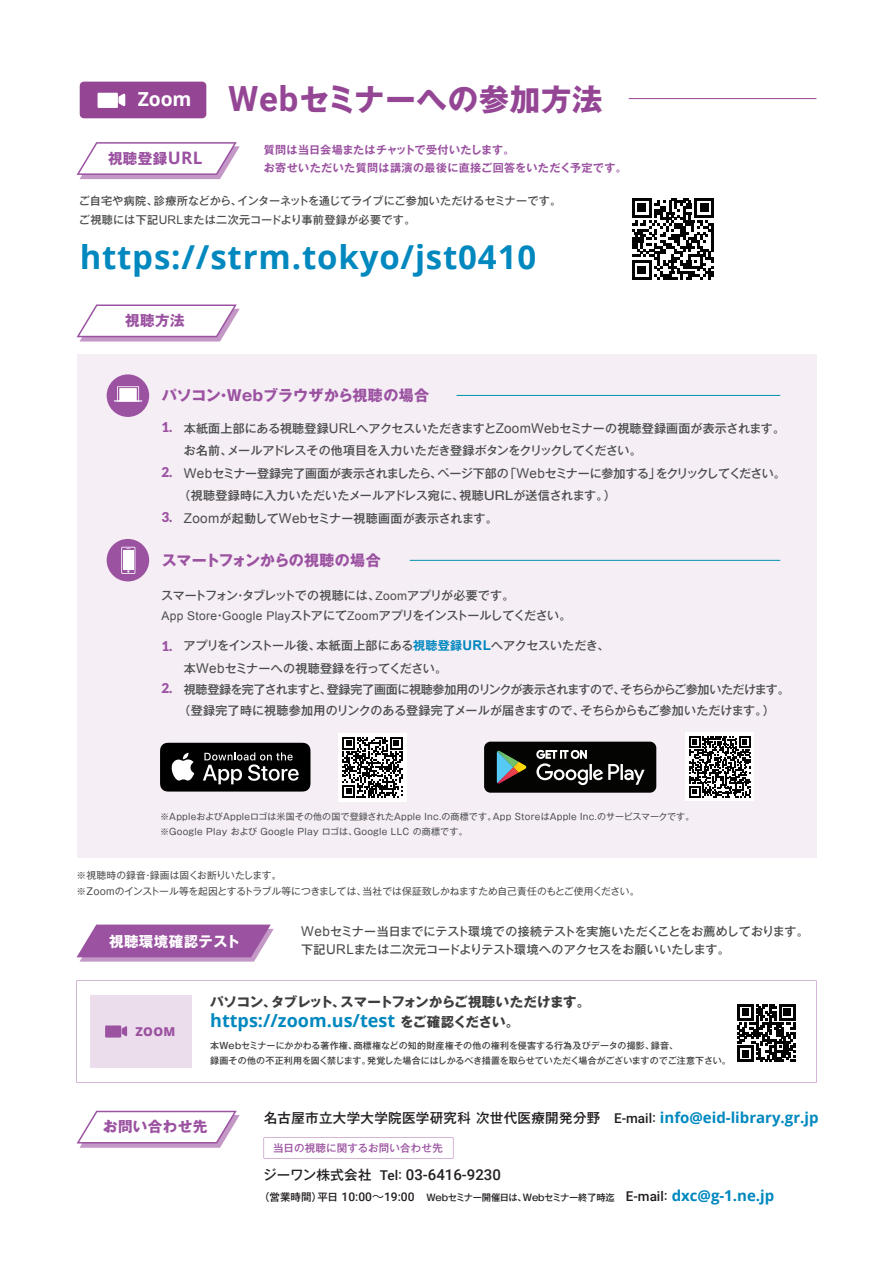
<style>
.page{position:relative;width:893px;height:1263px;background:#fff}
.page>*{position:absolute;margin:0;border:0;box-sizing:border-box;transform-origin:0 0}
.t1{font:700 33px "Open Sans";letter-spacing:.025em;color:#0088bf}
.t2{font:700 30.45px "Gothic MB101 Pro";letter-spacing:.025em;color:#944695}
.t3{font:700 18px "Open Sans";color:#0088bf}
.t4{font:700 15px "Gothic MB101 Pro";color:#9b52a1}
.t5{font:500 15px "Roboto";color:#231f20}
.t6{font:700 14.55px "Gothic MB101 Pro";letter-spacing:.025em;color:#9b52a1}
.t7{font:700 14.55px "Gothic MB101 Pro";letter-spacing:.025em;color:#fff}
.t8{font:500 13.5px "Gothic MB101 Pro";letter-spacing:.025em;color:#231f20}
.t9{font:700 13.5px "Gothic MB101 Pro";letter-spacing:-.03em;color:#3e3e3f}
.t10{font:900 13.5px "Lato";color:#9b52a1}
.t11{font:800 12.3px "Open Sans";color:#9b52a1}
.t12{font:500 12px/18px "Gothic MB101 Pro";letter-spacing:-.015em;color:#4b4c4d}
.t13{font:500 12px/19.5px "Gothic MB101 Pro";letter-spacing:-.055em;color:#4b4c4d}
.t14{font:500 12px "Gothic MB101 Pro";letter-spacing:-.045em;color:#4b4c4d}
.t15{font:500 12px "Gothic MB101 Pro";letter-spacing:.005em;color:#4b4c4d}
.t16{font:500 12px "Gothic MB101 Pro";letter-spacing:.01em;color:#4b4c4d}
.t17{font:500 12px "Gothic MB101 Pro";letter-spacing:.015em;color:#4b4c4d}
.t18{font:500 11.1px/18.6px "Gothic MB101 Pro";letter-spacing:.01em;color:#4b4c4d}
.t19{font:700 11.1px/18px "Gothic MB101 Pro De";letter-spacing:.03em;color:#9b52a1}
.t20{font:500 10.5px "Gothic MB101 Pro";letter-spacing:.015em;color:#9b52a1}
.t21{font:9.75px/16.5px "Gothic MB101 Pro";letter-spacing:-.005em;color:#4b4c4d}
.t22{font:500 9.3px "Gothic MB101 Pro";letter-spacing:-.025em;color:#231f20}
.t23{font:9px/15px "Gothic MB101 Pro";letter-spacing:.025em;color:#4b4c4d}
.t24{font:500 9px/15px "Gothic MB101 Pro";letter-spacing:.015em;color:#3e3e3f}
.s1{font-family:"Roboto";font-size:34.65px}
.s2{font-family:"Open Sans";font-size:17.25px}
.s3{font-family:"Arial";font-weight:400;font-size:12px}
.s4{font-family:"Arial";font-weight:400;font-size:13.5px}
.s5{font-family:"Arial";font-weight:400}
.s6{font-family:"Gothic MB101 Pro De";font-weight:700;color:#0088bf}
.s7{font-family:"Arial";font-weight:700;font-size:13.5px;color:#0088bf}
.s8{font-family:"Gothic MB101 Pro";font-size:13.5px;color:#3e3e3f}
.s9{font-family:"Roboto"}
.s10{font-size:12px}
.s11{font-family:"Open Sans";font-weight:700;font-size:15px;color:#0088bf}
.s12{font-family:"Gothic MB101 Pro";font-size:13.5px}
.s13{font-size:13.5px}
.s14{font-family:"Gothic MB101 Pro";font-size:12px}
.s15{font-size:10.5px}
.s16{font-family:"Roboto";font-size:12px}
.s17{font-family:"Koz Go Pr 6 N";font-weight:400;font-size:12px}
.s18{font-family:"Roboto";font-size:13.5px}
</style>
<div class="page">
<div style="left:80px;top:82px;width:126px;height:36px;background:#944695;border-radius:4px"></div>
<div style="left:77px;top:354px;width:739px;height:504px;background:#f5eef5"></div>
<svg style="left:77px;top:980px;width:739px;height:103px"></svg>
<svg style="left:160px;top:743px;width:150px;height:48px;background:#2a2a2a"></svg>
<div style="left:484px;top:742px;width:172px;height:51px;background:#040503;border-radius:6px"></div>
<svg style="left:536px;top:750px;width:109px;height:35px"></svg>
<svg style="left:497px;top:751px;width:30px;height:33px"></svg>
<div style="left:338px;top:733px;width:68px;height:68px;background:#fff"></div>
<svg style="left:342px;top:737px;width:61px;height:60px"></svg>
<div style="left:686px;top:733px;width:68px;height:68px;background:#fff"></div>
<svg style="left:689px;top:736px;width:61px;height:61px"></svg>
<div style="left:732px;top:999px;width:68px;height:68px;background:#fff"></div>
<svg style="left:737px;top:1004px;width:58px;height:58px"></svg>
<div style="left:107px;top:374px;width:42px;height:43px;background:#9b52a1;border-radius:50%"></div>
<div style="left:107px;top:539px;width:42px;height:42px;background:#9b52a1;border-radius:50%"></div>
<svg style="left:121px;top:547px;width:14px;height:27px"></svg>
<div style="left:123px;top:550px;width:10px;height:20px;background:#fff"></div>
<svg style="left:114px;top:386px;width:28px;height:16px"></svg>
<hr style="left:457px;top:395px;width:323px;height:1px;background:#0093ad">
<hr style="left:410px;top:560px;width:370px;height:1px;background:#0093ad">
<svg style="left:77px;top:142px;width:163px;height:37px"></svg>
<svg style="left:77px;top:304px;width:163px;height:37px"></svg>
<svg style="left:77px;top:924px;width:197px;height:37px;background:#a96bae"></svg>
<div style="left:105px;top:1025px;width:16px;height:12px;background:#9b52a1"></div>
<svg style="left:122px;top:1026px;width:5px;height:10px"></svg>
<div style="left:98px;top:93px;width:20px;height:15px;background:#fff"></div>
<svg style="left:118px;top:93px;width:7px;height:14px"></svg>
<hr style="left:629px;top:98px;width:187px;height:1px;background:#944695">
<svg style="left:264px;top:1137px;width:189px;height:21px"></svg>
<svg style="left:77px;top:1111px;width:163px;height:37px"></svg>
<svg style="left:632px;top:198px;width:82px;height:82px"></svg>
<h2 class="t2" style="left:138px;top:74px;width:467px"><sup>Zoom</sup> <span class="s1">Web</span>セミナーへの参加方法</h2>
<p class="t19" style="left:264px;top:140px;width:365px">質問は当日会場またはチャットで受付いたします。<br>お寄せいただいた質問は講演の最後に直接ご回答をいただく予定です。</p>
<p class="t6" style="left:108px;top:146px;width:96px">視聴登録<span class="s2">URL</span></p>
<p class="t18" style="left:79px;top:190px;width:484px">ご自宅や病院、診療所などから、インターネットを通じてライブにご参加いただけるセミナーです。ご視聴には下記<span class="s3">URL</span>または二次元コードより事前登録が必要です。</p>
<h1 class="t1" style="left:80px;top:234px;width:458px">https://strm.tokyo/jst0410</h1>
<p class="t6" style="left:125px;top:309px;width:61px">視聴方法</p>
<p class="t4" style="left:162px;top:382px;width:269px">パソコン・Webブラウザから視聴の場合</p>
<p class="t10" style="left:161px;top:419px;width:13px">1.</p>
<p class="t10" style="left:161px;top:464px;width:13px">2.</p>
<p class="t10" style="left:161px;top:509px;width:13px">3.</p>
<p class="t15" style="left:184px;top:418px;width:603px">本紙面上部にある視聴登録<span class="s4">URL</span>へアクセスいただきますと<span class="s4">ZoomWeb</span>セミナーの視聴登録画面が表示されます。</p>
<p class="t12" style="left:184px;top:440px;width:459px">お名前、メールアドレスその他項目を入力いただき登録ボタンをクリックしてください。</p>
<p class="t14" style="left:184px;top:463px;width:603px"><span class="s4">Web</span>セミナー登録完了画面が表示されましたら、ページ下部の「<span class="s4">Web</span>セミナーに参加する」をクリックしてください。</p>
<p class="t16" style="left:179px;top:486px;width:439px">（視聴登録時に入力いただいたメールアドレス宛に、視聴URLが送信されます。）</p>
<p class="t17" style="left:184px;top:508px;width:315px"><span class="s4">Zoom</span>が起動して<span class="s4">Web</span>セミナー視聴画面が表示されます。</p>
<p class="t4" style="left:162px;top:548px;width:220px">スマートフォンからの視聴の場合</p>
<p class="t13" style="left:161px;top:584px;width:412px">スマートフォン・タブレットでの視聴には、<span class="s5">Zoom</span>アプリが必要です。<br><span class="s5">App Store</span>・<span class="s5">Google Play</span>ストアにて<span class="s5">Zoom</span>アプリをインストールしてください。</p>
<p class="t12" style="left:184px;top:633px;width:427px;line-height:22.5px">アプリをインストール後、本紙面上部にある<span class="s6">視聴登録</span><span class="s7">URL</span>へアクセスいただき、本<span class="s4">Web</span>セミナーへの視聴登録を行ってください。</p>
<p class="t12" style="left:179px;top:677px;width:613px;line-height:21px;text-indent:5px">視聴登録を完了されますと、登録完了画面に視聴参加用のリンクが表示されますので、そちらからご参加いただけます。（登録完了時に視聴参加用のリンクのある登録完了メールが届きますので、そちらからもご参加いただけます。）</p>
<p class="t10" style="left:161px;top:638px;width:13px">1.</p>
<p class="t10" style="left:161px;top:680px;width:13px">2.</p>
<p class="t23" style="left:160px;top:808px;width:536px">※AppleおよびAppleロゴは米国その他の国で登録されたApple Inc.の商標です。App StoreはApple Inc.のサービスマークです。※Google Play および Google Play ロゴは、Google LLC の商標です。</p>
<p class="t21" style="left:76px;top:865px;width:564px">※視聴時の録音・録画は固くお断りいたします。<br>※Zoomのインストール等を起因とするトラブル等につきましては、当社では保証致しかねますため自己責任のもとご使用ください。</p>
<p class="t7" style="left:109px;top:929px;width:133px">視聴環境確認テスト</p>
<p class="t12" style="left:301px;top:921px;width:509px"><span class="s4">Web</span>セミナー当日までにテスト環境での接続テストを実施いただくことをお薦めしております。下記<span class="s4">URL</span>または二次元コードよりテスト環境へのアクセスをお願いいたします。</p>
<p class="t11" style="left:135px;top:1022px;width:41px">ZOOM</p>
<p class="t9" style="left:210px;top:991px;width:382px">パソコン、タブレット、スマートフォンからご視聴いただけます。</p>
<h3 class="t3" style="left:210px;top:1008px;width:311px">https://zoom.us/test <span class="s8">をご確認ください。</span></h3>
<p class="t24" style="left:210px;top:1037px;width:522px">本Webセミナーにかかわる著作権、商標権などの知的財産権その他の権利を侵害する行為及びデータの撮影、録音、<br>録画その他の不正利用を固く禁じます。発覚した場合にはしかるべき措置を取らせていただく場合がございますのでご注意下さい。</p>
<p class="t6" style="left:103px;top:1114px;width:106px">お問い合わせ先</p>
<p class="t8" style="left:264px;top:1106px;width:556px">名古屋市立大学大学院医学研究科 次世代医療開発分野 <span class="s9">E-mail</span><span class="s10">：</span> <span class="s11">info@eid-library.gr.jp</span></p>
<p class="t20" style="left:273px;top:1139px;width:171px">当日の視聴に関するお問い合わせ先</p>
<p class="t5" style="left:263px;top:1164px;width:239px"><span class="s12">ジーワン株式会社</span> <span class="s13">Tel</span><span class="s14">：</span> 03-6416-9230</p>
<p class="t22" style="left:259px;top:1190px;width:517px"><span class="s15">（営業時間）平日</span> <span class="s16">10:00</span><span class="s17">～</span><span class="s16">19:00</span> Webセミナー開催日は、Webセミナー終了時迄 <span class="s18">E-mail</span><span class="s10">：</span> <span class="s11">dxc@g-1.ne.jp</span></p>
</div>
